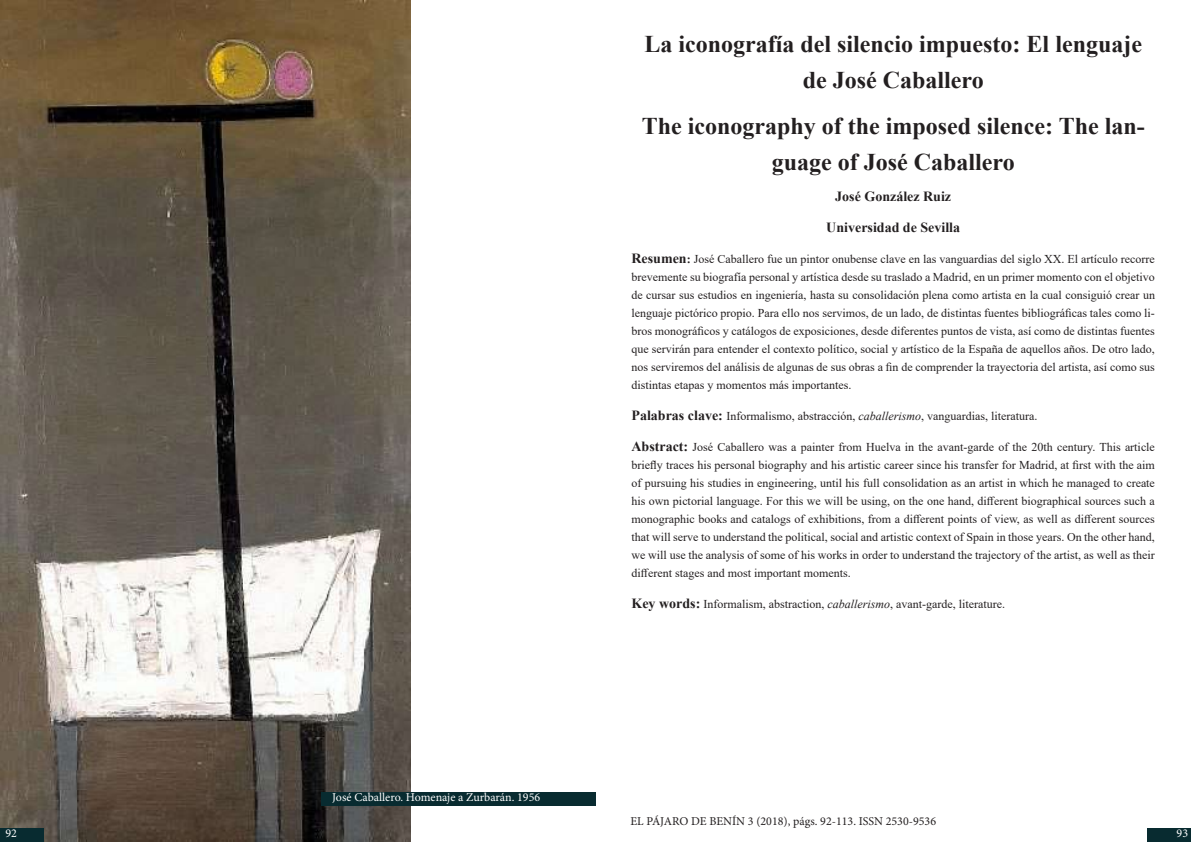
<style>
.page{position:relative;width:1191px;height:842px;background:#fff}
.page>*{position:absolute;margin:0;border:0;box-sizing:border-box;transform-origin:0 0}
.t1{font:700 24px/36px "Times New Roman";color:#231f20;text-align:center}
.t2{font:700 14px "Times New Roman";color:#231f20}
.t3{font:12px/18px "Times New Roman";color:#231f20;text-align:justify}
.t4{font:12px "Minion Pro";color:#231f20}
.t5{font:12px "Minion Pro";color:#fff}
.s1{font-weight:700;font-size:14px}
.s2{font-weight:700}
.s3{font-style:italic}
</style>
<div class="page">
<img style="left:0;top:0;width:411px;height:842px">
<div style="left:321px;top:792px;width:274px;height:14px;background:#082b30"></div>
<div style="left:0;top:828px;width:43px;height:14px;background:#082b30"></div>
<div style="left:1147px;top:828px;width:44px;height:14px;background:#082b30"></div>
<p class="t5" style="left:332px;top:789px;width:209px">José Caballero. Homenaje a Zurbarán. 1956</p>
<h1 class="t1" style="left:644px;top:26px;width:499px">La iconografía del silencio impuesto: El lenguaje de José Caballero</h1>
<h1 class="t1" style="left:641px;top:108px;width:504px">The iconography of the imposed silence: The lan&shy;guage of José Caballero</h1>
<p class="t2" style="left:835px;top:186px;width:117px">José González Ruiz</p>
<p class="t2" style="left:826px;top:217px;width:135px">Universidad de Sevilla</p>
<p class="t3" style="left:631px;top:250px;width:525px"><span class="s1">Resumen</span><span class="s2">:</span> José Caballero fue un pintor onubense clave en las vanguardias del siglo XX. El artículo recorre brevemente su biografía personal y artística desde su traslado a Madrid, en un primer momento con el objetivo de cursar sus estudios en ingeniería, hasta su consolidación plena como artista en la cual consiguió crear un lenguaje pictórico propio. Para ello nos servimos, de un lado, de distintas fuentes bibliográficas tales como li&shy;bros monográficos y catálogos de exposiciones, desde diferentes puntos de vista, así como de distintas fuentes que servirán para entender el contexto político, social y artístico de la España de aquellos años. De otro lado, nos serviremos del análisis de algunas de sus obras a fin de comprender la trayectoria del artista, así como sus distintas etapas y momentos más importantes.</p>
<p class="t3" style="left:631px;top:407px;width:407px"><span class="s1">Palabras clave:</span> Informalismo, abstracción, <span class="s3">caballerismo</span>, vanguardias, literatura.</p>
<p class="t3" style="left:631px;top:438px;width:525px"><span class="s1">Abstract:</span> José Caballero was a painter from Huelva in the avant-garde of the 20th century. This article briefly traces his personal biography and his artistic career since his transfer for Madrid, at first with the aim of pursuing his studies in engineering, until his full consolidation as an artist in which he managed to create his own pictorial language. For this we will be using, on the one hand, different biographical sources such a monographic books and catalogs of exhibitions, from a different points of view, as well as different sources that will serve to understand the political, social and artistic context of Spain in those years. On the other hand, we will use the analysis of some of his works in order to understand the trajectory of the artist, as well as their different stages and most important moments.</p>
<p class="t3" style="left:631px;top:595px;width:375px"><span class="s1">Key words:</span> Informalism, abstraction, <span class="s3">caballerismo</span>, avant-garde, literature.</p>
<p class="t4" style="left:630px;top:813px;width:307px">EL PÁJARO DE BENÍN 3 (2018), págs. 92-113. ISSN 2530-9536</p>
<p class="t5" style="left:6px;top:825px;width:13px">92</p>
<p class="t5" style="left:1176px;top:825px;width:13px">93</p>
</div>
